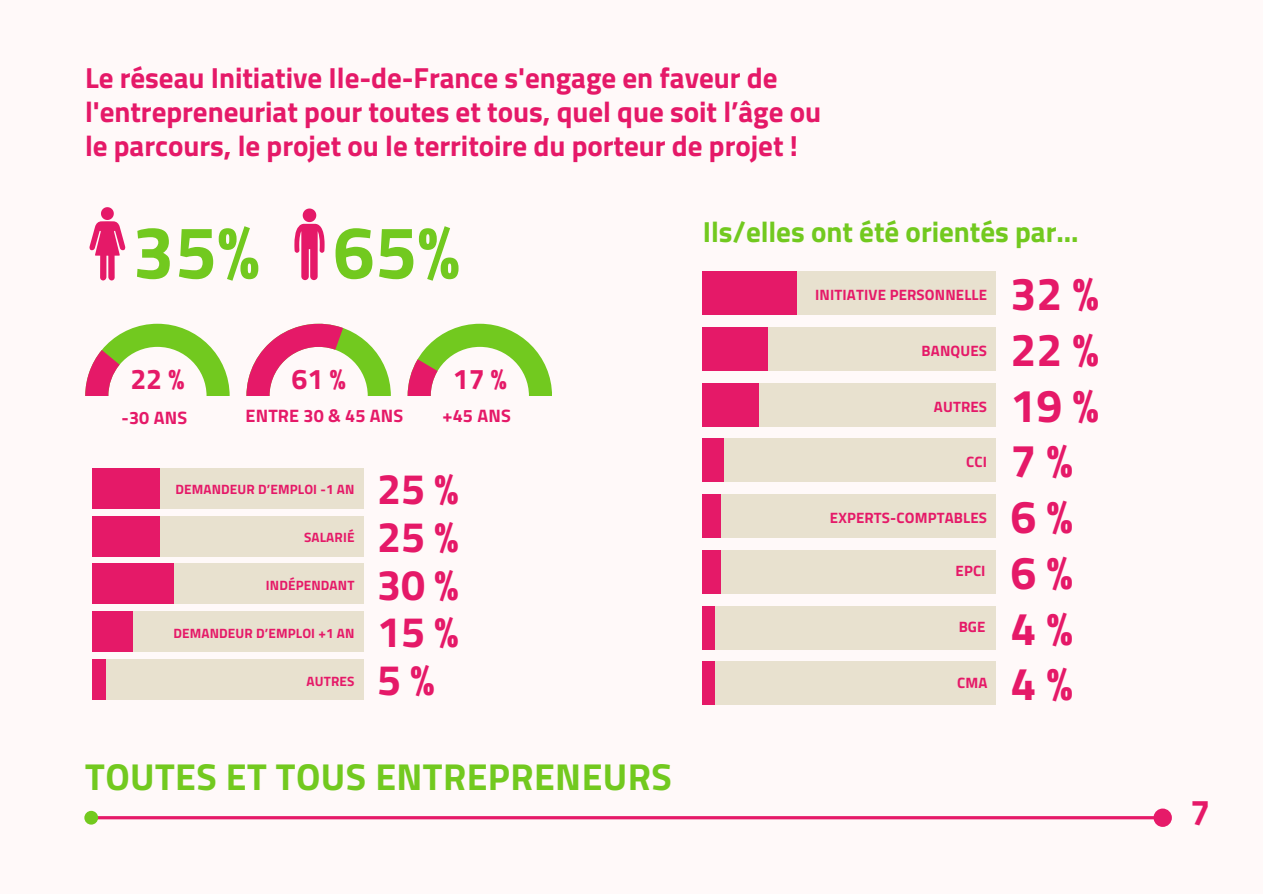
<style>
.page{position:relative;width:1263px;height:894px;background:#fff}
.page>*{position:absolute;margin:0;border:0;box-sizing:border-box;transform-origin:0 0}
.t1{font:700 74.55px "Titillium Web";color:#72c91f}
.t2{font:700 46.35px/55.7px "Titillium Web";color:#e51968}
.t3{font:700 42.9px/47.7px "Titillium Web";color:#e51968;text-align:justify}
.t4{font:700 37.5px "Titillium Web";letter-spacing:.01em;color:#72c91f}
.t5{font:700 36px "Titillium Web";color:#e51968}
.t6{font:700 29.1px/33.8px "Titillium Web";color:#e51968}
.t7{font:700 29.1px "Titillium Web";color:#72c91f}
.t8{font:700 28.5px "Titillium Web";color:#e51968}
.t9{font:700 18px "Titillium Web";letter-spacing:.01em;color:#e51968}
.t10{font:700 15px "Titillium Web";letter-spacing:.01em;color:#e51968}
.t11{font:700 13.5px "Titillium Web";letter-spacing:.01em;color:#e51968}
</style>
<div class="page">
<div style="left:0;top:0;width:1263px;height:893px;background:#fff9f9"></div>
<svg style="left:1154px;top:808px;width:18px;height:18px"></svg>
<div style="left:84px;top:810px;width:14px;height:14px;background:#73c91f;border-radius:50%"></div>
<svg style="left:294px;top:208px;width:31px;height:72px"></svg>
<svg style="left:89px;top:207px;width:36px;height:73px"></svg>
<svg style="left:85px;top:323px;width:145px;height:73px"></svg>
<svg style="left:246px;top:323px;width:145px;height:73px"></svg>
<svg style="left:408px;top:323px;width:144px;height:73px"></svg>
<div style="left:92px;top:468px;width:271px;height:40px;background:#e8e1cf"></div>
<div style="left:92px;top:468px;width:68px;height:40px;background:#e51968"></div>
<div style="left:703px;top:271px;width:293px;height:44px;background:#e8e1cf"></div>
<div style="left:703px;top:271px;width:94px;height:44px;background:#e51968"></div>
<div style="left:703px;top:327px;width:293px;height:44px;background:#e8e1cf"></div>
<div style="left:703px;top:327px;width:64px;height:44px;background:#e51968"></div>
<div style="left:703px;top:438px;width:293px;height:44px;background:#e8e1cf"></div>
<div style="left:703px;top:438px;width:20px;height:44px;background:#e51968"></div>
<div style="left:703px;top:494px;width:293px;height:44px;background:#e8e1cf"></div>
<div style="left:703px;top:494px;width:17px;height:44px;background:#e51968"></div>
<div style="left:703px;top:549px;width:293px;height:44px;background:#e8e1cf"></div>
<div style="left:703px;top:549px;width:17px;height:44px;background:#e51968"></div>
<div style="left:703px;top:661px;width:293px;height:44px;background:#e8e1cf"></div>
<div style="left:703px;top:661px;width:12px;height:44px;background:#e51968"></div>
<div style="left:703px;top:605px;width:293px;height:44px;background:#e8e1cf"></div>
<div style="left:703px;top:605px;width:12px;height:44px;background:#e51968"></div>
<div style="left:92px;top:515px;width:271px;height:41px;background:#e8e1cf"></div>
<div style="left:92px;top:515px;width:68px;height:41px;background:#e51968"></div>
<div style="left:92px;top:563px;width:271px;height:41px;background:#e8e1cf"></div>
<div style="left:92px;top:563px;width:81px;height:41px;background:#e51968"></div>
<div style="left:92px;top:611px;width:271px;height:40px;background:#e8e1cf"></div>
<div style="left:92px;top:611px;width:40px;height:40px;background:#e51968"></div>
<div style="left:92px;top:658px;width:271px;height:41px;background:#e8e1cf"></div>
<div style="left:92px;top:658px;width:13px;height:41px;background:#e51968"></div>
<div style="left:703px;top:382px;width:293px;height:44px;background:#e8e1cf"></div>
<div style="left:703px;top:382px;width:55px;height:44px;background:#e51968"></div>
<p class="t6" style="left:85px;top:60px;width:738px">Le réseau Initiative Ile-de-France s'engage en faveur de l'entrepreneuriat pour toutes et tous, quel que soit l’âge ou le parcours, le projet ou le territoire du porteur de projet !</p>
<h1 class="t1" style="left:133px;top:194px;width:328px">35% 65%</h1>
<p class="t8" style="left:130px;top:357px;width:56px">22%</p>
<p class="t8" style="left:292px;top:357px;width:56px">61%</p>
<p class="t8" style="left:453px;top:357px;width:56px">17%</p>
<p class="t9" style="left:122px;top:403px;width:67px">-30 ANS</p>
<p class="t9" style="left:246px;top:402px;width:159px">ENTRE 30 &amp; 45 ANS</p>
<p class="t9" style="left:442px;top:402px;width:70px">+45 ANS</p>
<p class="t11" style="left:175px;top:479px;width:181px">DEMANDEUR D’EMPLOI -1 AN</p>
<p class="t11" style="left:304px;top:527px;width:52px">SALARIÉ</p>
<p class="t11" style="left:266px;top:574px;width:90px">INDÉPENDANT</p>
<p class="t11" style="left:173px;top:622px;width:183px">DEMANDEUR D’EMPLOI +1 AN</p>
<p class="t11" style="left:307px;top:670px;width:49px">AUTRES</p>
<h3 class="t3" style="left:377px;top:464px;width:83px">25%</h3>
<h3 class="t3" style="left:377px;top:512px;width:83px">25% 30% 15% 5%</h3>
<p class="t4" style="left:85px;top:747px;width:588px">TOUTES ET TOUS ENTREPRENEURS</p>
<p class="t7" style="left:703px;top:209px;width:377px">Ils/elles ont été orientés par...</p>
<p class="t10" style="left:815px;top:283px;width:174px">INITIATIVE PERSONNELLE</p>
<p class="t10" style="left:922px;top:339px;width:67px">BANQUES</p>
<p class="t10" style="left:934px;top:394px;width:55px">AUTRES</p>
<p class="t10" style="left:966px;top:450px;width:22px">CCI</p>
<p class="t10" style="left:830px;top:505px;width:159px">EXPERTS-COMPTABLES</p>
<p class="t10" style="left:955px;top:559px;width:32px">EPCI</p>
<p class="t10" style="left:959px;top:615px;width:28px">BGE</p>
<p class="t10" style="left:957px;top:670px;width:32px">CMA</p>
<h2 class="t2" style="left:1011px;top:265px;width:89px">32%<br>22%</h2>
<h2 class="t2" style="left:1011px;top:376px;width:89px">19%</h2>
<h2 class="t2" style="left:1011px;top:432px;width:64px;text-align:justify">7% 6% 6%</h2>
<h2 class="t2" style="left:1011px;top:599px;width:64px">4%</h2>
<h2 class="t2" style="left:1011px;top:655px;width:64px">4%</h2>
<p class="t5" style="left:1190px;top:784px;width:22px">7</p>
</div>
